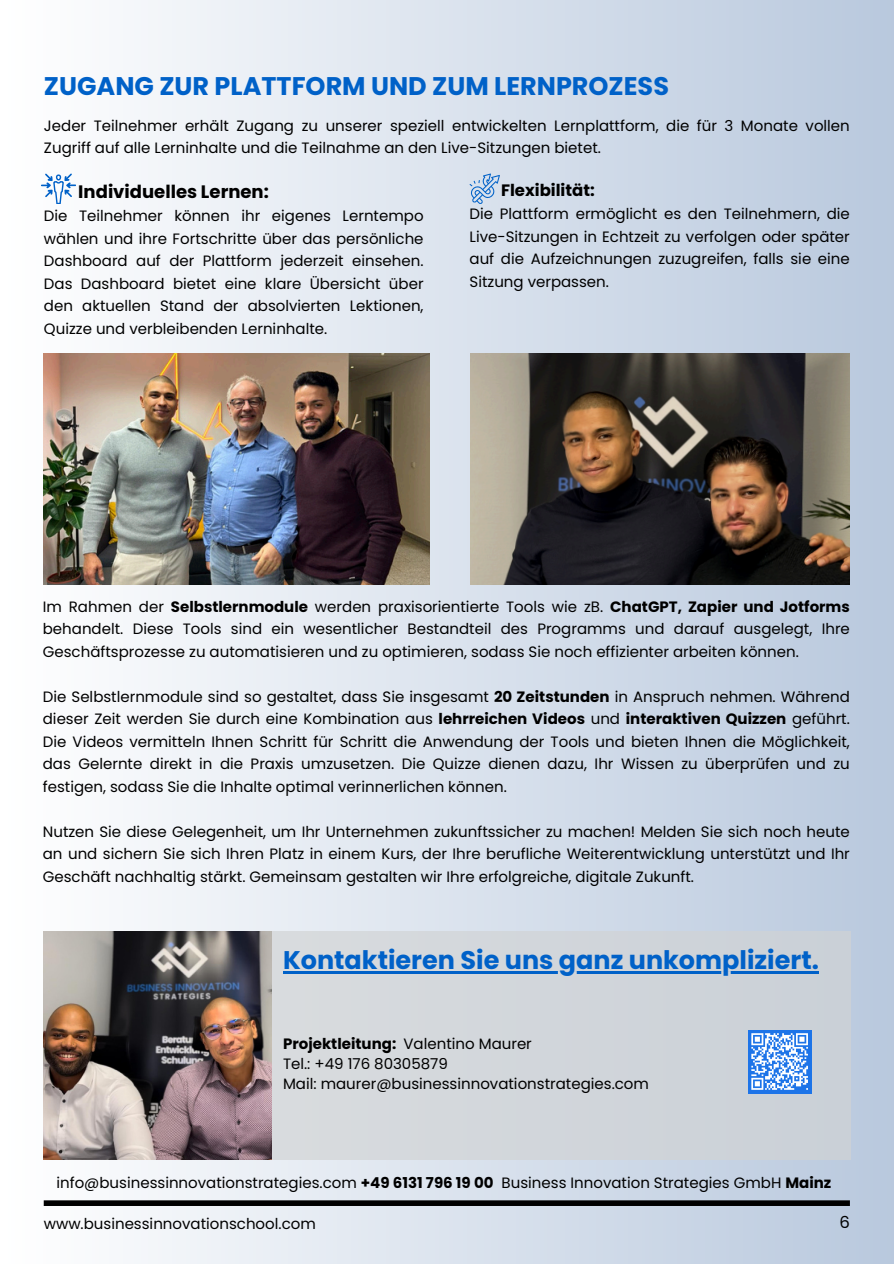
<style>
.page{position:relative;width:894px;height:1264px;background:#fff}
.page>*{position:absolute;margin:0;border:0;box-sizing:border-box;transform-origin:0 0}
.t1{font:700 25.5px "Poppins";color:#0061c8}
.t2{font:700 18px "Poppins";color:#000}
.t3{font:700 16.5px "Poppins";color:#000}
.t4{font:16.5px "Poppins";color:#000}
.t5{font:15px/22.5px "Poppins";color:#000;text-align:justify}
.t6{font:700 15px "Poppins";color:#000}
.s1{font-weight:700}
.s2{font-weight:400}
</style>
<div class="page">
<div style="left:0;top:0;width:893px;height:1263px;background:linear-gradient(to right,#fff,#b8c8dd)"></div>
<div style="left:44px;top:1200px;width:805px;height:5px;background:#000"></div>
<div style="left:44px;top:931px;width:805px;height:228px;background:#d1d6db"></div>
<div style="left:747px;top:1029px;width:64px;height:64px;background:#1d74e8"></div>
<svg style="left:751px;top:1033px;width:57px;height:57px"></svg>
<img style="left:470px;top:353px;width:379px;height:231px">
<img style="left:44px;top:931px;width:227px;height:228px">
<hr style="left:283px;top:971px;width:535px;height:2px;background:#0061c8">
<svg style="left:41px;top:173px;width:35px;height:31px"></svg>
<svg style="left:469px;top:173px;width:31px;height:31px"></svg>
<img style="left:44px;top:353px;width:385px;height:231px">
<p class="t1" style="left:44px;top:68px;width:626px">ZUGANG ZUR PLATTFORM UND ZUM LERNPROZESS</p>
<p class="t5" style="left:44px;top:114px;width:807px">Jeder Teilnehmer erhält Zugang zu unserer speziell entwickelten Lernplattform, die für 3 Monate vollen<br>Zugriff auf alle Lerninhalte und die Teilnahme an den Live-Sitzungen bietet.</p>
<p class="t3" style="left:501px;top:178px;width:95px">Flexibilität:</p>
<p class="t5" style="left:469px;top:203px;width:382px">Die Plattform ermöglicht es den Teilnehmern, die Live-Sitzungen in Echtzeit zu verfolgen oder später auf die Aufzeichnungen zuzugreifen, falls sie eine Sitzung verpassen.</p>
<p class="t2" style="left:78px;top:179px;width:192px">Individuelles Lernen:</p>
<p class="t5" style="left:44px;top:205px;width:381px">Die Teilnehmer können ihr eigenes Lerntempo wählen und ihre Fortschritte über das persönliche Dashboard auf der Plattform jederzeit einsehen.<br>Das Dashboard bietet eine klare Übersicht über den aktuellen Stand der absolvierten Lektionen, Quizze und verbleibenden Lerninhalte.</p>
<p class="t5" style="left:43px;top:595px;width:808px">Im Rahmen der <span class="s1">Selbstlernmodule</span> werden praxisorientierte Tools wie zB. <span class="s1">ChatGPT, Zapier und Jotforms </span>behandelt. Diese Tools sind ein wesentlicher Bestandteil des Programms und darauf ausgelegt, Ihre Geschäftsprozesse zu automatisieren und zu optimieren, sodass Sie noch effizienter arbeiten können.</p>
<p class="t5" style="left:43px;top:685px;width:808px">Die Selbstlernmodule sind so gestaltet, dass Sie insgesamt <span class="s1">20 Zeitstunden</span> in Anspruch nehmen. Während dieser Zeit werden Sie durch eine Kombination aus <span class="s1">lehrreichen Videos</span> und <span class="s1">interaktiven Quizzen</span> geführt.<br>Die Videos vermitteln Ihnen Schritt für Schritt die Anwendung der Tools und bieten Ihnen die Möglichkeit, das Gelernte direkt in die Praxis umzusetzen. Die Quizze dienen dazu, Ihr Wissen zu überprüfen und zu festigen, sodass Sie die Inhalte optimal verinnerlichen können.</p>
<p class="t5" style="left:43px;top:820px;width:808px">Nutzen Sie diese Gelegenheit, um Ihr Unternehmen zukunftssicher zu machen! Melden Sie sich noch heute an und sichern Sie sich Ihren Platz in einem Kurs, der Ihre berufliche Weiterentwicklung unterstützt und Ihr Geschäft nachhaltig stärkt. Gemeinsam gestalten wir Ihre erfolgreiche, digitale Zukunft.</p>
<p class="t1" style="left:283px;top:942px;width:537px">Kontaktieren Sie uns ganz unkompliziert.</p>
<p class="t6" style="left:283px;top:1032px;width:250px">Projektleitung: <span class="s2">Valentino Maurer</span></p>
<p class="t5" style="left:283px;top:1053px;width:367px;line-height:20.2px">Tel.: +49 176 80305879<br>Mail: maurer@businessinnovationstrategies.com</p>
<p class="t5" style="left:56px;top:1171px;width:776px">info@businessinnovationstrategies.com <span class="s1">+49 6131 796 19 00</span> Business Innovation Strategies GmbH <span class="s1">Mainz</span></p>
<p class="t5" style="left:44px;top:1212px;width:273px">www.businessinnovationschool.com</p>
<h1 class="t4" style="left:839px;top:1210px;width:12px">6</h1>
</div>
